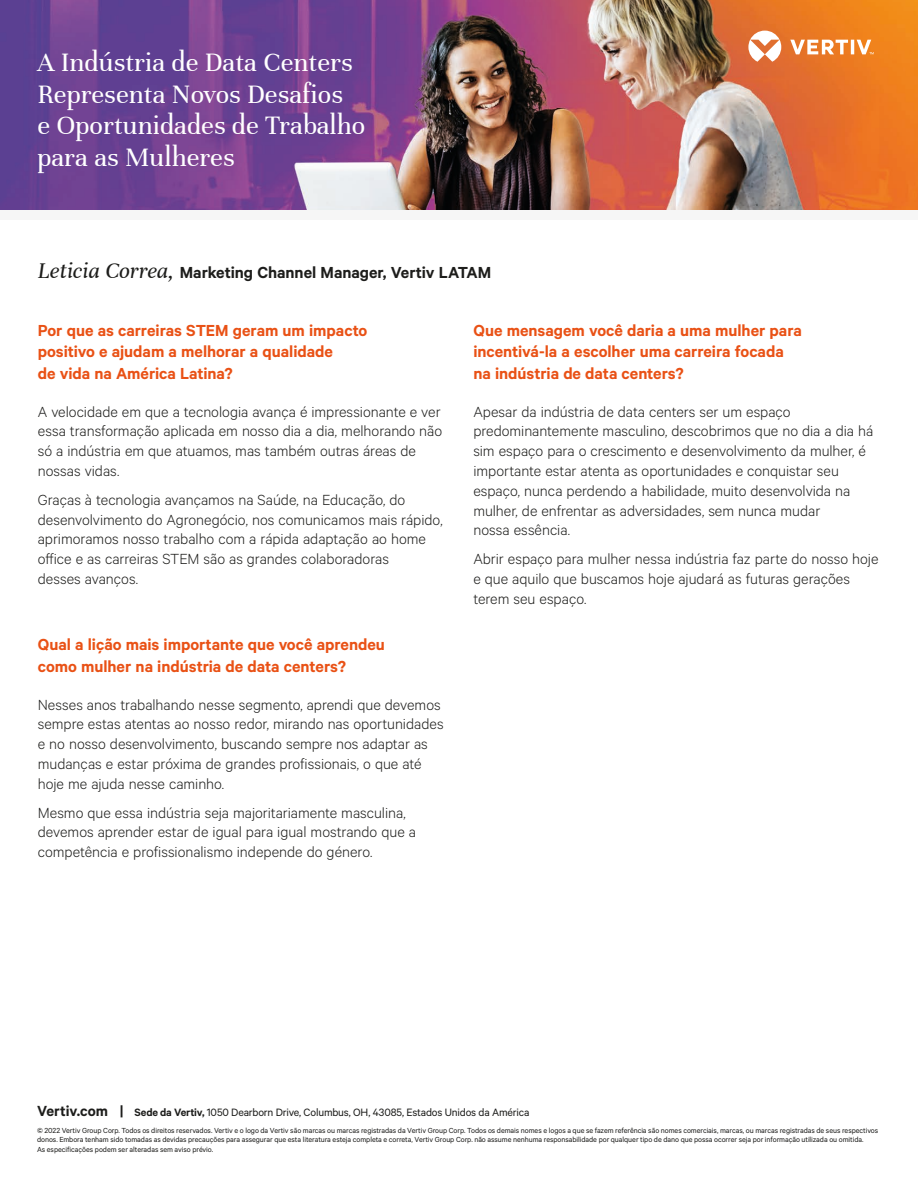
<style>
.page{position:relative;width:918px;height:1188px;background:#fff}
.page>*{position:absolute;margin:0;border:0;box-sizing:border-box;transform-origin:0 0}
.t1{font:28.5px/31.5px "Unna";color:#fff}
.t2{font:600 18px/21.6px "Calibre";color:#e95115}
.t3{font:600 18px "Calibre";color:#1d1d1b}
.t4{font:300 16.5px/19.8px "Calibre";color:#1d1d1b}
.t5{font:12px "Calibre";letter-spacing:-.015em;color:#1d1d1b}
.t6{font:8.25px/9.8px "Calibre";letter-spacing:-.005em;color:#1d1d1b}
.s1{font-family:"Unna";font-weight:400;font-style:italic;font-size:24px}
.s2{font-weight:600;font-size:16.5px}
.s3{font-weight:600}
</style>
<div class="page">
<div style="left:0;top:210px;width:918px;height:9px;background:#f6f6f6"></div>
<img style="left:1px;top:0;width:917px;height:210px">
<img style="left:0;top:0;width:1px;height:210px">
<svg style="left:748px;top:31px;width:126px;height:31px"></svg>
<h1 class="t1" style="left:37px;top:47px;width:329px">A Indústria de Data Centers<br>Representa Novos Desafios<br>e Oportunidades de Trabalho para as Mulheres</h1>
<p class="t3" style="left:38px;top:261px;width:455px"><span class="s1">Leticia Correa,</span> Marketing Channel Manager, Vertiv LATAM</p>
<p class="t2" style="left:38px;top:319px;width:331px">Por que as carreiras STEM geram um impacto positivo e ajudam a melhorar a qualidade<br>de vida na América Latina?</p>
<p class="t4" style="left:38px;top:401px;width:406px">A velocidade em que a tecnologia avança é impressionante e ver essa transformação aplicada em nosso dia a dia, melhorando não só a indústria em que atuamos, mas também outras áreas de nossas vidas.</p>
<p class="t4" style="left:38px;top:489px;width:406px">Graças à tecnologia avançamos na Saúde, na Educação, do desenvolvimento do Agronegócio, nos comunicamos mais rápido, aprimoramos nosso trabalho com a rápida adaptação ao home office e as carreiras STEM são as grandes colaboradoras<br>desses avanços.</p>
<p class="t2" style="left:38px;top:633px;width:349px">Qual a lição mais importante que você aprendeu como mulher na indústria de data centers?</p>
<p class="t4" style="left:38px;top:694px;width:407px">Nesses anos trabalhando nesse segmento, aprendi que devemos sempre estas atentas ao nosso redor, mirando nas oportunidades e no nosso desenvolvimento, buscando sempre nos adaptar as mudanças e estar próxima de grandes profissionais, o que até hoje me ajuda nesse caminho.</p>
<p class="t4" style="left:38px;top:802px;width:380px">Mesmo que essa indústria seja majoritariamente masculina, devemos aprender estar de igual para igual mostrando que a competência e profissionalismo independe do género.</p>
<p class="t2" style="left:473px;top:319px;width:330px">Que mensagem você daria a uma mulher para incentivá-la a escolher uma carreira focada na indústria de data centers?</p>
<p class="t4" style="left:473px;top:401px;width:401px">Apesar da indústria de data centers ser um espaço predominantemente masculino, descobrimos que no dia a dia há sim espaço para o crescimento e desenvolvimento da mulher, é importante estar atenta as oportunidades e conquistar seu espaço, nunca perdendo a habilidade, muito desenvolvida na mulher, de enfrentar as adversidades, sem nunca mudar<br>nossa essência.</p>
<p class="t4" style="left:473px;top:549px;width:407px">Abrir espaço para mulher nessa indústria faz parte do nosso hoje e que aquilo que buscamos hoje ajudará as futuras gerações terem seu espaço.</p>
<p class="t5" style="left:37px;top:1105px;width:494px"><span class="s2">Vertiv.com |</span> <span class="s3">Sede da Vertiv,</span> 1050 Dearborn Drive, Columbus, OH, 43085, Estados Unidos da América</p>
<p class="t6" style="left:37px;top:1125px;width:843px">© 2022 Vertiv Group Corp. Todos os direitos reservados. Vertiv e o logo da Vertiv são marcas ou marcas registradas da Vertiv Group Corp. Todos os demais nomes e logos a que se fazem referência são nomes comerciais, marcas, ou marcas registradas de seus respectivos donos. Embora tenham sido tomadas as devidas precauções para assegurar que esta literatura esteja completa e correta, Vertiv Group Corp. não assume nenhuma responsabilidade por qualquer tipo de dano que possa ocorrer seja por informação utilizada ou omitida.<br>As especificações podem ser alteradas sem aviso prévio.</p>
</div>
